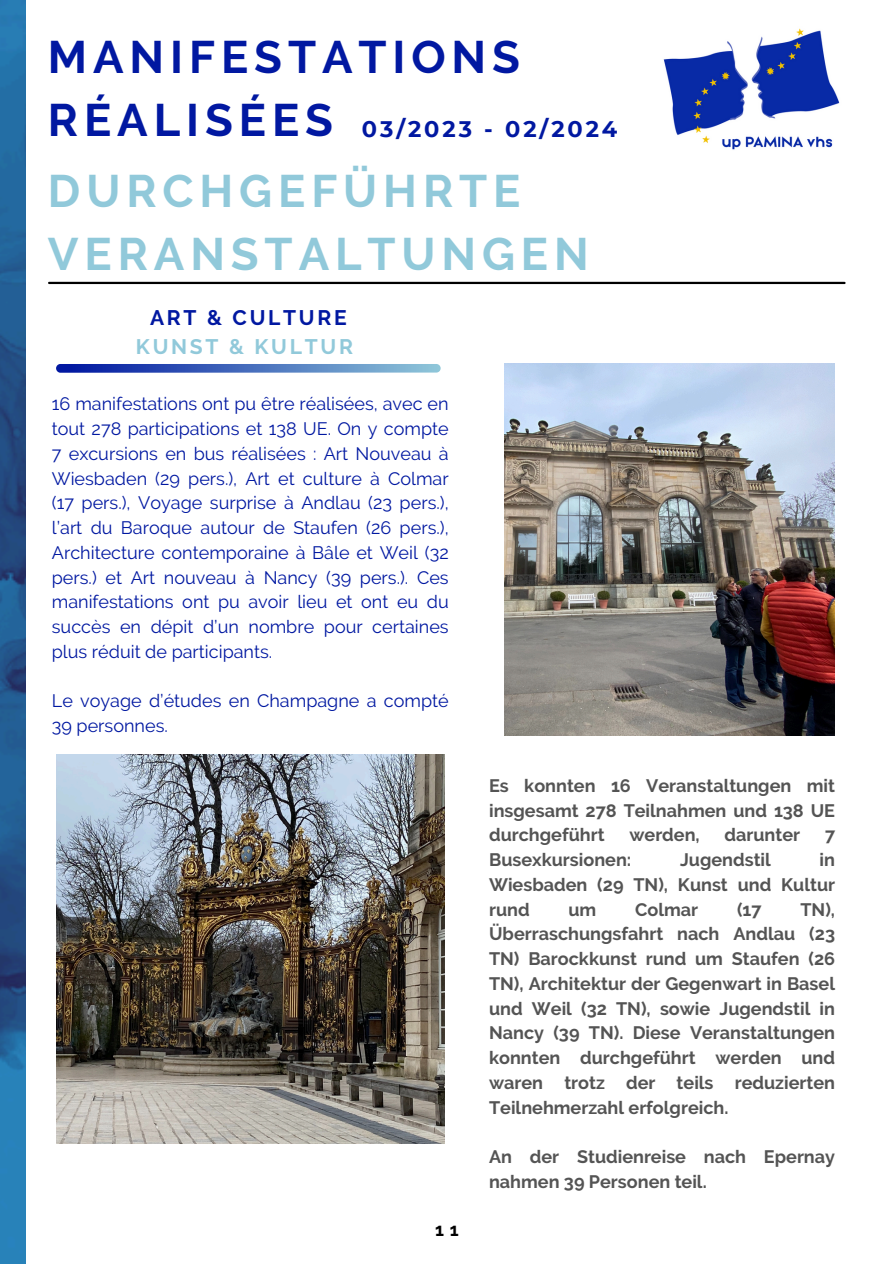
<style>
.page{position:relative;width:894px;height:1264px;background:#fff}
.page>*{position:absolute;margin:0;border:0;box-sizing:border-box;transform-origin:0 0}
.t1{font:700 45.45px/63.2px "Raleway";letter-spacing:.13em;color:#91c9da}
.t2{font:700 45.45px/63.2px "Raleway";letter-spacing:.13em;color:#0118a1}
.t3{font:700 22.5px "Montserrat";letter-spacing:.13em;color:#0118a1}
.t4{font:700 21px/29.2px "Raleway";letter-spacing:.13em;color:#91c9da;text-align:center}
.t5{font:18px/24.8px "Raleway";color:#0118a1;text-align:justify}
.t6{font:700 18px/24.8px "Raleway";color:#545454;text-align:justify}
.t7{font:700 18px "Raleway";color:#000}
.s1{color:#0118a1}
</style>
<div class="page">
<svg style="left:56px;top:364px;width:384px;height:9px"></svg>
<img style="left:504px;top:364px;width:330px;height:371px">
<img style="left:57px;top:754px;width:387px;height:389px">
<img style="left:0;top:0;width:25px;height:1263px">
<img style="left:663px;top:28px;width:177px;height:122px">
<hr style="left:49px;top:282px;width:795px;height:2px;background:#000">
<h2 class="t2" style="left:48px;top:25px;width:473px">MANIFESTATIONS<br>RÉALISÉES</h2>
<p class="t3" style="left:362px;top:115px;width:257px">03/2023 - 02/2024</p>
<h1 class="t1" style="left:48px;top:159px;width:542px">DURCHGEFÜHRTE<br>VERANSTALTUNGEN</h1>
<p class="t4" style="left:136px;top:303px;width:218px"><span class="s1">ART &amp; CULTURE<br></span>KUNST &amp; KULTUR</p>
<p class="t5" style="left:52px;top:391px;width:398px">16 manifestations ont pu être réalisées, avec en tout 278 participations et 138 UE. On y compte 7 excursions en bus réalisées : Art Nouveau à Wiesbaden (29 pers.), Art et culture à Colmar (17 pers.), Voyage surprise à Andlau (23 pers.), l’art du Baroque autour de Staufen (26 pers.), Architecture contemporaine à Bâle et Weil (32 pers.) et Art nouveau à Nancy (39 pers.). Ces manifestations ont pu avoir lieu et ont eu du succès en dépit d’un nombre pour certaines plus réduit de participants.</p>
<p class="t5" style="left:52px;top:688px;width:398px">Le voyage d’études en Champagne a compté<br>39 personnes.</p>
<p class="t7" style="left:435px;top:1219px;width:25px">1 1</p>
<p class="t6" style="left:489px;top:773px;width:347px">Es konnten 16 Veranstaltungen mit insgesamt 278 Teilnahmen und 138 UE durchgeführt</p>
<p class="t6" style="left:629px;top:822px;width:72px">werden,</p>
<p class="t6" style="left:724px;top:822px;width:77px">darunter</p>
<p class="t6" style="left:824px;top:822px;width:12px">7</p>
<p class="t6" style="left:489px;top:847px;width:144px">Busexkursionen:</p>
<p class="t6" style="left:680px;top:847px;width:92px">Jugendstil</p>
<p class="t6" style="left:489px;top:847px;width:347px;text-indent:330px">in Wiesbaden (29 TN), Kunst und Kultur rund</p>
<p class="t6" style="left:489px;top:896px;width:347px;text-indent:311px">TN), Überraschungsfahrt nach Andlau (23<br>TN) Barockkunst rund um Staufen (26<br>TN), Architektur der Gegenwart in Basel und Weil (32 TN), sowie Jugendstil in Nancy (39 TN). Diese Veranstaltungen konnten durchgeführt werden und waren trotz der teils reduzierten Teilnehmerzahl erfolgreich.</p>
<h3 class="t6" style="left:489px;top:1144px;width:347px">An der Studienreise nach Epernay nahmen 39 Personen teil.</h3>
<p class="t6" style="left:568px;top:896px;width:29px">um</p>
<p class="t6" style="left:635px;top:896px;width:65px">Colmar</p>
<p class="t6" style="left:736px;top:896px;width:26px">(17</p>
</div>
